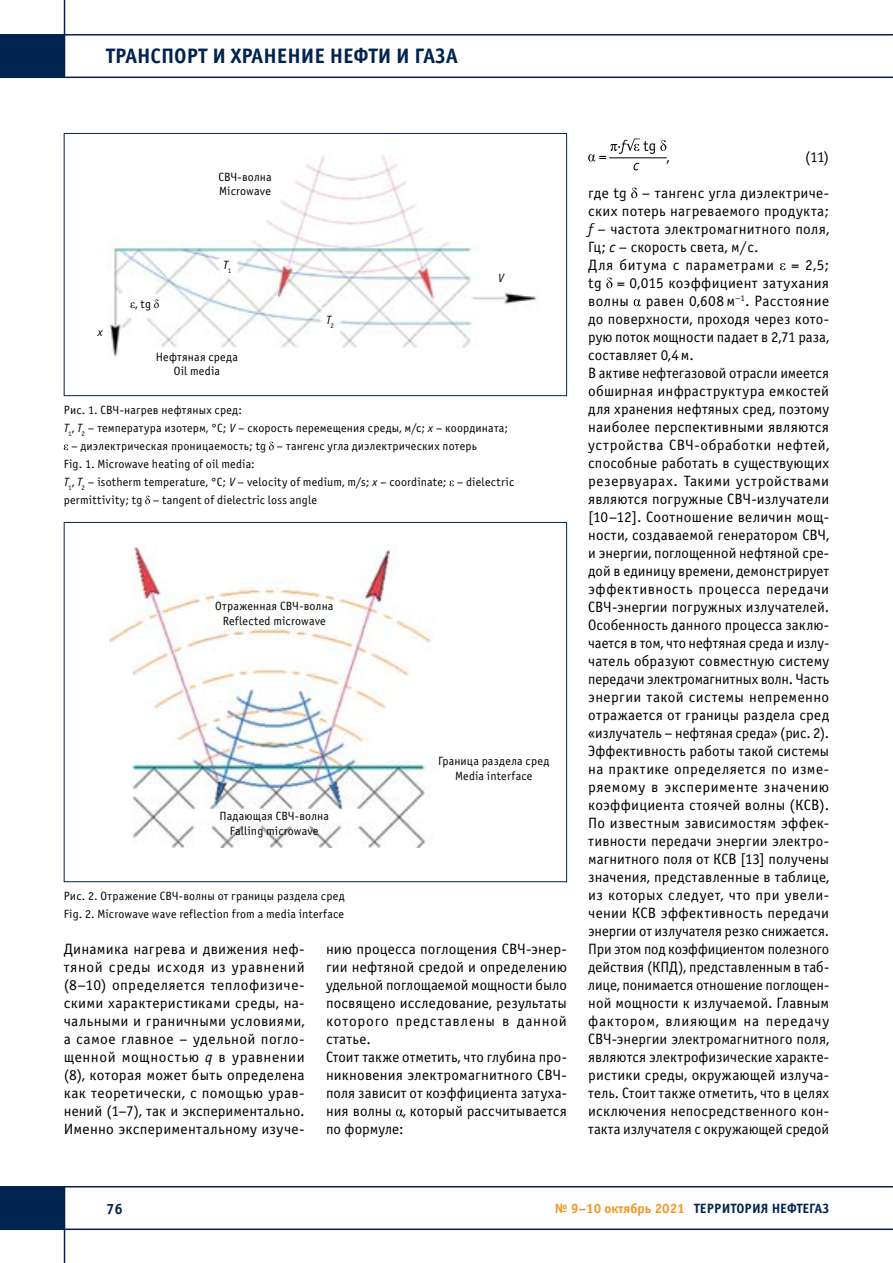
<style>
.page{position:relative;width:893px;height:1263px;background:#fff}
.page>*{position:absolute;margin:0;border:0;box-sizing:border-box;transform-origin:0 0}
.t1{font:700 21px "Officina Sans C";color:#00234f}
.t2{font:15px/18px "Officina Sans C";letter-spacing:.01em;color:#000}
.t3{font:700 15px "Officina Sans C";color:#00234f}
.t4{font:700 13.5px "Officina Sans C";color:#00234f}
.t5{font:12px/18px "Officina Sans C";letter-spacing:.015em;color:#000}
.t6{font:italic 12px "Officina Sans C";color:#000}
.s1{font-family:"Times New Roman"}
.s2{font-style:italic}
.s3{color:#f7941e}
</style>
<div class="page">
<hr style="left:0;top:77px;width:893px;height:1px;background:#00234f">
<hr style="left:64px;top:0;width:1px;height:77px;background:#00234f">
<hr style="left:0;top:34px;width:893px;height:2px;background:#00234f">
<div style="left:0;top:35px;width:64px;height:42px;background:#00234f"></div>
<hr style="left:0;top:1186px;width:893px;height:1px;background:#00234f">
<hr style="left:64px;top:1186px;width:1px;height:77px;background:#00234f">
<hr style="left:0;top:1228px;width:893px;height:2px;background:#00234f">
<div style="left:0;top:1187px;width:64px;height:42px;background:#00234f"></div>
<svg style="left:396px;top:1109px;width:7px;height:7px"></svg>
<svg style="left:588px;top:139px;width:78px;height:31px"></svg>
<hr style="left:609px;top:158px;width:58px;height:1px;background:#000">
<svg style="left:631px;top:188px;width:6px;height:10px"></svg>
<svg style="left:780px;top:263px;width:5px;height:7px"></svg>
<svg style="left:606px;top:278px;width:6px;height:10px"></svg>
<svg style="left:634px;top:299px;width:7px;height:7px"></svg>
<img style="left:109px;top:545px;width:324px;height:303px">
<svg style="left:64px;top:444px;width:4px;height:6px"></svg>
<svg style="left:269px;top:442px;width:5px;height:8px"></svg>
<svg style="left:449px;top:480px;width:5px;height:6px"></svg>
<svg style="left:145px;top:496px;width:5px;height:8px"></svg>
<img style="left:108px;top:155px;width:429px;height:202px">
<div style="left:64px;top:133px;width:503px;height:263px;border:1px solid #00234f"></div>
<h1 class="t1" style="left:106px;top:44px;width:353px">ТРАНСПОРТ И ХРАНЕНИЕ НЕФТИ И ГАЗА</h1>
<p class="t6" style="left:98px;top:326px;width:6px">x</p>
<p class="t5" style="left:218px;top:170px;width:55px;line-height:14.4px">СВЧ-волна<br>Microwave</p>
<p class="t5" style="left:130px;top:295px;width:31px"><span class="s1">ε</span>, tg <span class="s1">δ</span></p>
<p class="t6" style="left:223px;top:258px;width:10px">T<sub>1</sub></p>
<p class="t5" style="left:156px;top:350px;width:84px;line-height:14.4px;text-align:center">Нефтяная среда<br>Oil media</p>
<p class="t6" style="left:326px;top:313px;width:10px">T<sub>2</sub></p>
<p class="t6" style="left:498px;top:271px;width:7px">V</p>
<p class="t5" style="left:64px;top:401px;width:446px">Рис. 1. СВЧ-нагрев нефтяных сред:<br><span class="s2">T</span><sub>1</sub>, <span class="s2">T</span><sub>2</sub> – температура изотерм, °C; <span class="s2">V</span> – скорость перемещения среды, м/с; <span class="s2">x</span> – координата;</p>
<p class="t5" style="left:64px;top:437px;width:452px;text-indent:7px">– диэлектрическая проницаемость; tg – тангенс угла диэлектрических потерь<br>Fig. 1. Microwave heating of oil media:<br><span class="s2">T</span><sub>1</sub>, <span class="s2">T</span><sub>2</sub> – isotherm temperature, °C; <span class="s2">V</span> – velocity of medium, m/s; <span class="s2">x</span> – coordinate; – dielectric permittivity; tg – tangent of dielectric loss angle</p>
<p class="t5" style="left:215px;top:599px;width:120px;line-height:14.4px;text-align:center">Отраженная СВЧ-волна<br>Reflected microwave</p>
<p class="t5" style="left:219px;top:809px;width:111px;line-height:14.4px;text-align:center">Падающая СВЧ-волна<br>Falling microwave</p>
<p class="t5" style="left:64px;top:887px;width:282px">Рис. 2. Отражение СВЧ-волны от границы раздела сред<br>Fig. 2. Microwave wave reflection from a media interface</p>
<p class="t5" style="left:438px;top:754px;width:113px;line-height:14.4px;text-align:center">Граница раздела сред<br>Media interface</p>
<p class="t2" style="left:64px;top:940px;width:242px;text-align:justify">Динамика нагрева и движения неф&shy;тяной среды исходя из уравнений (8–10) определяется теплофизиче&shy;скими характеристиками среды, на&shy;чальными и граничными условиями, а самое главное – удельной погло&shy;щенной мощностью <span class="s2">q</span> в уравнении (8), которая может быть определена как теоретически, с помощью урав&shy;нений (1–7), так и экспериментально.<br>Именно экспериментальному изуче-</p>
<p class="t2" style="left:326px;top:940px;width:242px">нию процесса поглощения СВЧ-энер&shy;гии нефтяной средой и определению удельной поглощаемой мощности было посвящено исследование, результаты которого представлены в данной статье.<br>Стоит также отметить, что глубина про&shy;никновения электромагнитного СВЧ&shy;поля зависит от коэффициента затуха&shy;ния волны , который рассчитывается по формуле:</p>
<p class="t2" style="left:667px;top:148px;width:4px">,</p>
<p class="t2" style="left:805px;top:148px;width:25px">(11)</p>
<p class="t2" style="left:588px;top:184px;width:242px">где tg – тангенс угла диэлектриче&shy;ских потерь нагреваемого продукта; <span class="s2">f</span> – частота электромагнитного поля, Гц; <span class="s2">с</span> – скорость света, м/с.<br>Для битума с параметрами = 2,5; tg = 0,015 коэффициент затухания волны равен 0,608 м<sup>–1</sup>. Расстояние до поверхности, проходя через кото&shy;рую поток мощности падает в 2,71 раза, составляет 0,4м.<br>В активе нефтегазовой отрасли имеется обширная инфраструктура емкостей для хранения нефтяных сред, поэтому наиболее перспективными являются устройства СВЧ-обработки нефтей, способные работать в существующих резервуарах. Такими устройствами являются погружные СВЧ-излучатели [10–12]. Соотношение величин мощ&shy;ности, создаваемой генератором СВЧ, и энергии, поглощенной нефтяной сре&shy;дой в единицу времени, демонстрирует эффективность процесса передачи СВЧ-энергии погружных излучателей.<br>Особенность данного процесса заклю&shy;чается в том, что нефтяная среда и излу&shy;чатель образуют совместную систему передачи электромагнитных волн. Часть энергии такой системы непременно отражается от границы раздела сред «излучатель – нефтяная среда» (рис. 2).<br>Эффективность работы такой системы на практике определяется по изме&shy;ряемому в эксперименте значению коэффициента стоячей волны (КСВ).<br>По известным зависимостям эффек&shy;тивности передачи энергии электро&shy;магнитного поля от КСВ [13] получены значения, представленные в таблице, из которых следует, что при увели&shy;чении КСВ эффективность передачи энергии от излучателя резко снижается.<br>При этом под коэффициентом полезного действия (КПД), представленным в таб&shy;лице, понимается отношение поглощен&shy;ной мощности к излучаемой. Главным фактором, влияющим на передачу СВЧ-энергии электромагнитного поля, являются электрофизические характе&shy;ристики среды, окружающей излуча&shy;тель. Стоит также отметить, что в целях исключения непосредственного кон&shy;такта излучателя с окружающей средой</p>
<p class="t3" style="left:106px;top:1200px;width:18px">76</p>
<p class="t4" style="left:555px;top:1201px;width:276px"><span class="s3">№ 9–10 октябрь 2021</span> ТЕРРИТОРИЯ НЕФТЕГАЗ</p>
</div>
